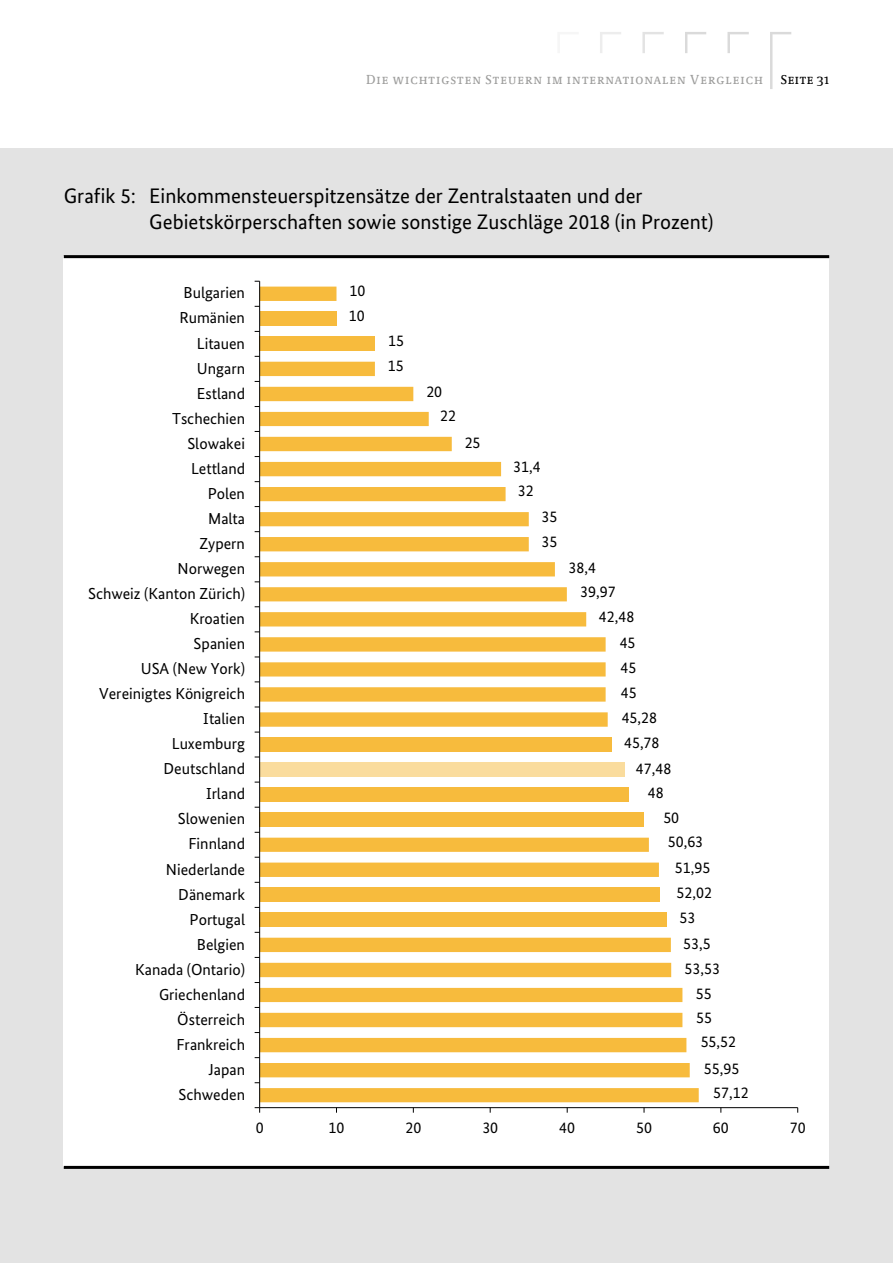
<style>
.page{position:relative;width:893px;height:1263px;background:#fff}
.page>*{position:absolute;margin:0;border:0;box-sizing:border-box;transform-origin:0 0}
.t1{font:21px/25.2px "Bundes Sans";color:#000}
.t2{font:15.9px "Bundes Sans";color:#000}
.t3{font:13.5px "Neue Demos SC Os F";letter-spacing:.075em;color:#9d9d9c}
.t4{font:13.5px "Neue Demos SC Os F";letter-spacing:.04em;color:#000}
</style>
<div class="page">
<svg style="left:600px;top:32px;width:21px;height:21px"></svg>
<svg style="left:642px;top:32px;width:22px;height:21px"></svg>
<svg style="left:685px;top:32px;width:21px;height:21px"></svg>
<svg style="left:727px;top:32px;width:22px;height:21px"></svg>
<svg style="left:770px;top:32px;width:21px;height:57px"></svg>
<div style="left:0;top:149px;width:893px;height:1114px;background:#e3e3e3"></div>
<div style="left:64px;top:257px;width:765px;height:910px;background:#fff"></div>
<hr style="left:64px;top:255px;width:765px;height:3px;background:#000">
<svg style="left:260px;top:287px;width:439px;height:815px"></svg>
<hr style="left:260px;top:1107px;width:538px;height:1px;background:#000">
<hr style="left:259px;top:281px;width:1px;height:827px;background:#000">
<svg style="left:255px;top:1107px;width:5px;height:6px"></svg>
<hr style="left:64px;top:1166px;width:765px;height:3px;background:#000">
<p class="t3" style="left:366px;top:71px;width:398px">Die wichtigsten Steuern im internationalen Vergleich</p>
<p class="t4" style="left:781px;top:71px;width:50px">Seite 31</p>
<h1 class="t1" style="left:149px;top:183px;width:566px;text-indent:-85px">Grafik 5: Einkommensteuerspitzensätze der Zentralstaaten und der<br>Gebietskörperschaften sowie sonstige Zuschläge 2018 (in Prozent)</h1>
<p class="t2" style="left:184px;top:283px;width:63px">Bulgarien</p>
<p class="t2" style="left:349px;top:281px;width:17px">10</p>
<p class="t2" style="left:180px;top:308px;width:67px">Rumänien</p>
<p class="t2" style="left:349px;top:306px;width:17px">10</p>
<p class="t2" style="left:197px;top:333px;width:50px">Litauen</p>
<p class="t2" style="left:388px;top:331px;width:17px">15</p>
<p class="t2" style="left:197px;top:358px;width:50px">Ungarn</p>
<p class="t2" style="left:388px;top:356px;width:17px">15</p>
<p class="t2" style="left:197px;top:383px;width:50px">Estland</p>
<p class="t2" style="left:426px;top:382px;width:17px">20</p>
<p class="t2" style="left:172px;top:408px;width:75px">Tschechien</p>
<p class="t2" style="left:440px;top:406px;width:17px">22</p>
<p class="t2" style="left:187px;top:434px;width:59px">Slowakei</p>
<p class="t2" style="left:465px;top:433px;width:17px">25</p>
<p class="t2" style="left:191px;top:459px;width:56px">Lettland</p>
<p class="t2" style="left:513px;top:457px;width:29px">31,4</p>
<p class="t2" style="left:208px;top:484px;width:39px">Polen</p>
<p class="t2" style="left:518px;top:481px;width:17px">32</p>
<p class="t2" style="left:208px;top:509px;width:39px">Malta</p>
<p class="t2" style="left:542px;top:507px;width:17px">35</p>
<p class="t2" style="left:199px;top:534px;width:47px">Zypern</p>
<p class="t2" style="left:541px;top:532px;width:17px">35</p>
<p class="t2" style="left:177px;top:559px;width:69px">Norwegen</p>
<p class="t2" style="left:569px;top:558px;width:29px">38,4</p>
<p class="t2" style="left:88px;top:584px;width:158px">Schweiz (Kanton Zürich)</p>
<p class="t2" style="left:580px;top:582px;width:37px">39,97</p>
<p class="t2" style="left:190px;top:609px;width:57px">Kroatien</p>
<p class="t2" style="left:599px;top:607px;width:37px">42,48</p>
<p class="t2" style="left:194px;top:634px;width:53px">Spanien</p>
<p class="t2" style="left:620px;top:632px;width:17px">45</p>
<p class="t2" style="left:141px;top:659px;width:106px">USA (New York)</p>
<p class="t2" style="left:620px;top:658px;width:17px">45</p>
<p class="t2" style="left:99px;top:684px;width:147px">Vereinigtes Königreich</p>
<p class="t2" style="left:621px;top:683px;width:17px">45</p>
<p class="t2" style="left:203px;top:709px;width:43px">Italien</p>
<p class="t2" style="left:622px;top:708px;width:37px">45,28</p>
<p class="t2" style="left:172px;top:734px;width:75px">Luxemburg</p>
<p class="t2" style="left:624px;top:732px;width:37px">45,78</p>
<p class="t2" style="left:164px;top:759px;width:83px">Deutschland</p>
<p class="t2" style="left:636px;top:758px;width:37px">47,48</p>
<p class="t2" style="left:206px;top:784px;width:41px">Irland</p>
<p class="t2" style="left:648px;top:783px;width:17px">48</p>
<p class="t2" style="left:178px;top:809px;width:69px">Slowenien</p>
<p class="t2" style="left:663px;top:808px;width:17px">50</p>
<p class="t2" style="left:188px;top:834px;width:58px">Finnland</p>
<p class="t2" style="left:668px;top:831px;width:37px">50,63</p>
<p class="t2" style="left:166px;top:859px;width:81px">Niederlande</p>
<p class="t2" style="left:675px;top:858px;width:37px">51,95</p>
<p class="t2" style="left:178px;top:884px;width:68px">Dänemark</p>
<p class="t2" style="left:676px;top:883px;width:37px">52,02</p>
<p class="t2" style="left:190px;top:909px;width:57px">Portugal</p>
<p class="t2" style="left:679px;top:908px;width:17px">53</p>
<p class="t2" style="left:197px;top:934px;width:50px">Belgien</p>
<p class="t2" style="left:683px;top:934px;width:29px">53,5</p>
<p class="t2" style="left:135px;top:959px;width:111px">Kanada (Ontario)</p>
<p class="t2" style="left:684px;top:958px;width:37px">53,53</p>
<p class="t2" style="left:159px;top:984px;width:88px">Griechenland</p>
<p class="t2" style="left:696px;top:983px;width:17px">55</p>
<p class="t2" style="left:177px;top:1010px;width:69px">Österreich</p>
<p class="t2" style="left:696px;top:1008px;width:17px">55</p>
<p class="t2" style="left:176px;top:1035px;width:70px">Frankreich</p>
<p class="t2" style="left:701px;top:1032px;width:37px">55,52</p>
<p class="t2" style="left:208px;top:1060px;width:38px">Japan</p>
<p class="t2" style="left:704px;top:1059px;width:37px">55,95</p>
<p class="t2" style="left:179px;top:1085px;width:68px">Schweden</p>
<p class="t2" style="left:713px;top:1083px;width:37px">57,12</p>
<p class="t2" style="left:256px;top:1118px;width:9px">0</p>
<p class="t2" style="left:329px;top:1118px;width:17px">10</p>
<p class="t2" style="left:405px;top:1118px;width:17px">20</p>
<p class="t2" style="left:482px;top:1118px;width:17px">30</p>
<p class="t2" style="left:559px;top:1118px;width:17px">40</p>
<p class="t2" style="left:636px;top:1118px;width:17px">50</p>
<p class="t2" style="left:713px;top:1118px;width:17px">60</p>
<p class="t2" style="left:790px;top:1118px;width:17px">70</p>
</div>
